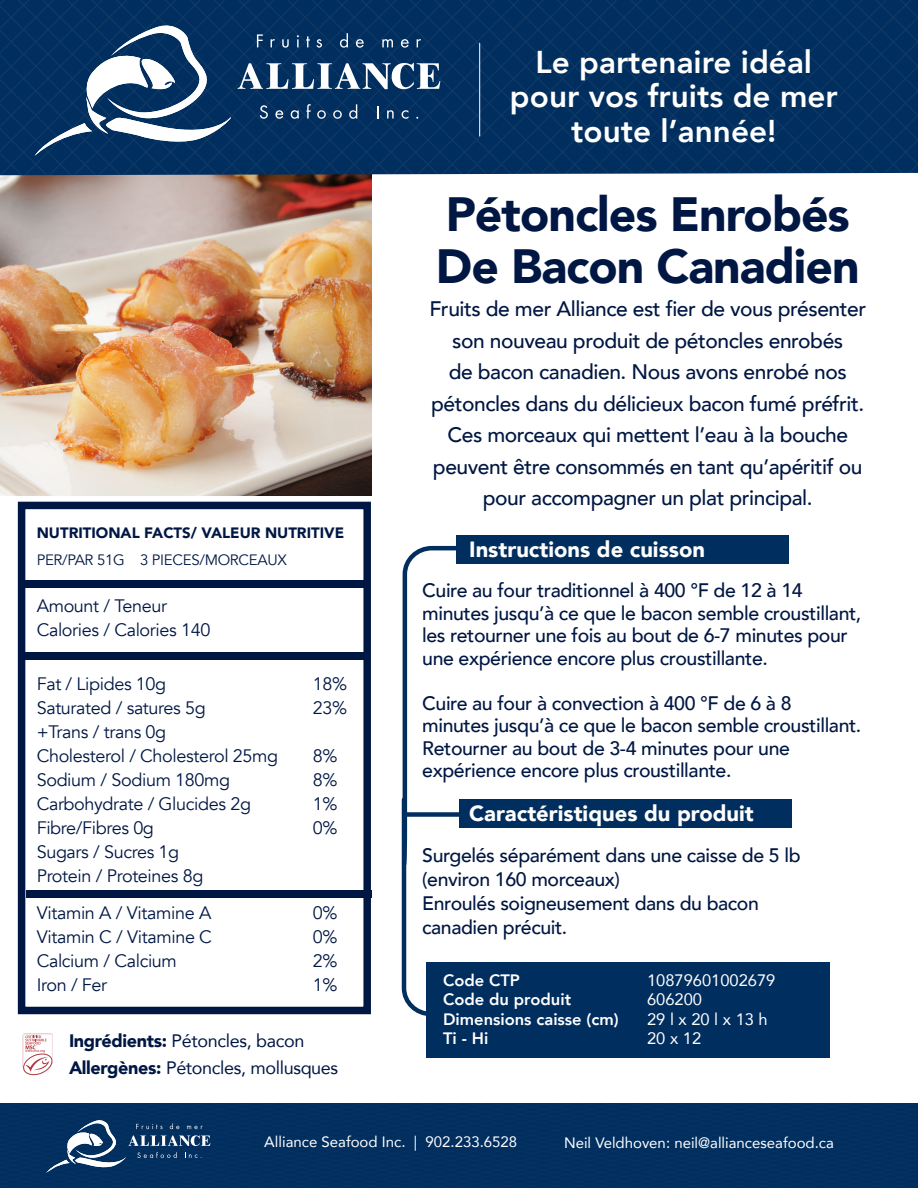
<style>
.page{position:relative;width:918px;height:1188px;background:#fff}
.page>*{position:absolute;margin:0;border:0;box-sizing:border-box;transform-origin:0 0}
.t1{font:900 48px "Avenir";letter-spacing:-.02em;color:#001743}
.t2{font:800 31.5px/34.5px "Avenir";color:#fff;text-align:center}
.t3{font:900 21.9px "Avenir";color:#fff}
.t4{font:500 21px/31.5px "Avenir";letter-spacing:-.02em;color:#001743;text-align:center}
.t5{font:500 19.5px/22.5px "Avenir";letter-spacing:-.02em;color:#001743}
.t6{font:18px/37.5px "Avenir";letter-spacing:-.02em;color:#001743}
.t7{font:18px "Avenir";letter-spacing:-.02em;color:#001743}
.t8{font:800 16.5px "Avenir";color:#fff}
.t9{font:16.5px "Avenir";color:#fff}
.t10{font:15px "Avenir";color:#fff}
.t11{font:900 15px/27px "Avenir";color:#001743}
.s1{font-weight:400}
.s2{font-weight:900}
</style>
<div class="page">
<img style="left:0;top:175px;width:372px;height:320px">
<svg style="left:0;top:0;width:918px;height:175px;background:#03305f"></svg>
<div style="left:0;top:1103px;width:918px;height:85px;background:#002e5e"></div>
<svg style="left:401px;top:545px;width:55px;height:471px"></svg>
<div style="left:456px;top:535px;width:333px;height:29px;background:#002e5e"></div>
<div style="left:459px;top:799px;width:333px;height:29px;background:#002e5e"></div>
<svg style="left:35px;top:26px;width:196px;height:130px"></svg>
<svg style="left:257px;top:34px;width:6px;height:13px"></svg>
<svg style="left:271px;top:39px;width:4px;height:8px"></svg>
<svg style="left:282px;top:39px;width:7px;height:9px"></svg>
<svg style="left:297px;top:35px;width:2px;height:12px"></svg>
<svg style="left:306px;top:36px;width:4px;height:11px"></svg>
<svg style="left:316px;top:39px;width:6px;height:9px"></svg>
<svg style="left:340px;top:33px;width:8px;height:15px"></svg>
<svg style="left:356px;top:39px;width:8px;height:9px"></svg>
<svg style="left:382px;top:39px;width:11px;height:8px"></svg>
<svg style="left:401px;top:39px;width:8px;height:9px"></svg>
<svg style="left:417px;top:39px;width:4px;height:8px"></svg>
<svg style="left:260px;top:105px;width:8px;height:14px"></svg>
<svg style="left:275px;top:110px;width:8px;height:9px"></svg>
<svg style="left:291px;top:110px;width:8px;height:9px"></svg>
<svg style="left:306px;top:104px;width:5px;height:15px"></svg>
<svg style="left:317px;top:110px;width:9px;height:9px"></svg>
<svg style="left:333px;top:110px;width:9px;height:9px"></svg>
<svg style="left:349px;top:104px;width:8px;height:15px"></svg>
<svg style="left:377px;top:106px;width:1px;height:13px"></svg>
<svg style="left:387px;top:110px;width:7px;height:9px"></svg>
<svg style="left:402px;top:110px;width:6px;height:9px"></svg>
<svg style="left:238px;top:63px;width:202px;height:26px"></svg>
<svg style="left:46px;top:1119px;width:164px;height:54px;background:#2a5078"></svg>
<hr style="left:479px;top:43px;width:1px;height:93px;background:#fff">
<div style="left:405px;top:812px;width:57px;height:5px;background:#002e5e"></div>
<div style="left:426px;top:962px;width:404px;height:96px;background:#002e5e"></div>
<svg style="left:22px;top:1033px;width:31px;height:43px"></svg>
<div style="left:18px;top:502px;width:353px;height:512px;border:8px solid #001743"></div>
<div style="left:22px;top:580px;width:345px;height:8px;background:#001743"></div>
<div style="left:22px;top:653px;width:345px;height:7px;background:#001743"></div>
<div style="left:26px;top:890px;width:346px;height:7px;background:#001743"></div>
<p class="t2" style="left:510px;top:44px;width:329px">Le partenaire idéal pour vos fruits de mer toute l’année!</p>
<p class="t11" style="left:37px;top:519px;width:309px">NUTRITIONAL FACTS/ VALEUR NUTRITIVE<br><span class="s1">PER/PAR 51G 3 PIECES/MORCEAUX</span></p>
<p class="t6" style="left:37px;top:587px;width:132px">Amount / Teneur</p>
<p class="t6" style="left:37px;top:611px;width:175px">Calories / Calories 140</p>
<p class="t6" style="left:37px;top:665px;width:131px">Fat / Lipides 10g</p>
<p class="t6" style="left:313px;top:665px;width:36px">18%</p>
<p class="t6" style="left:37px;top:689px;width:171px">Saturated / satures 5g</p>
<p class="t6" style="left:313px;top:689px;width:36px">23%</p>
<p class="t6" style="left:37px;top:713px;width:131px">+Trans / trans 0g</p>
<p class="t6" style="left:37px;top:737px;width:243px">Cholesterol / Cholesterol 25mg</p>
<p class="t6" style="left:313px;top:737px;width:26px">8%</p>
<p class="t6" style="left:37px;top:761px;width:195px">Sodium / Sodium 180mg</p>
<p class="t6" style="left:313px;top:761px;width:26px">8%</p>
<p class="t6" style="left:37px;top:785px;width:216px">Carbohydrate / Glucides 2g</p>
<p class="t6" style="left:313px;top:785px;width:26px">1%</p>
<p class="t6" style="left:37px;top:809px;width:119px">Fibre/Fibres 0g</p>
<p class="t6" style="left:313px;top:809px;width:26px">0%</p>
<p class="t6" style="left:37px;top:833px;width:144px">Sugars / Sucres 1g</p>
<p class="t6" style="left:37px;top:857px;width:176px">Protein / Proteines 8g<br>Vitamin A / Vitamine A</p>
<p class="t6" style="left:313px;top:894px;width:26px">0%</p>
<p class="t6" style="left:37px;top:918px;width:177px">Vitamin C / Vitamine C</p>
<p class="t6" style="left:313px;top:918px;width:26px">0%</p>
<p class="t6" style="left:37px;top:942px;width:142px">Calcium / Calcium</p>
<p class="t6" style="left:313px;top:942px;width:26px">2%</p>
<p class="t6" style="left:37px;top:966px;width:72px">Iron / Fer</p>
<p class="t6" style="left:313px;top:966px;width:26px">1%</p>
<p class="t7" style="left:69px;top:1027px;width:237px"><span class="s2">Ingrédients:</span> Pétoncles, bacon</p>
<p class="t7" style="left:69px;top:1054px;width:271px"><span class="s2">Allergènes:</span> Pétoncles, mollusques</p>
<p class="t1" style="left:446px;top:173px;width:406px">Pétoncles Enrobés</p>
<p class="t1" style="left:436px;top:225px;width:425px">De Bacon Canadien</p>
<p class="t4" style="left:429px;top:292px;width:438px">Fruits de mer Alliance est fier de vous présenter son nouveau produit de pétoncles enrobés<br>de bacon canadien. Nous avons enrobé nos pétoncles dans du délicieux bacon fumé préfrit.<br>Ces morceaux qui mettent l’eau à la bouche peuvent être consommés en tant qu’apéritif ou pour accompagner un plat principal.</p>
<p class="t3" style="left:469px;top:530px;width:237px">Instructions de cuisson</p>
<p class="t5" style="left:422px;top:578px;width:441px">Cuire au four traditionnel à 400 °F de 12 à 14 minutes jusqu’à ce que le bacon semble croustillant, les retourner une fois au bout de 6-7 minutes pour une expérience encore plus croustillante.</p>
<p class="t5" style="left:422px;top:691px;width:441px">Cuire au four à convection à 400 °F de 6 à 8 minutes jusqu’à ce que le bacon semble croustillant.<br>Retourner au bout de 3-4 minutes pour une expérience encore plus croustillante.</p>
<p class="t3" style="left:469px;top:795px;width:286px">Caractéristiques du produit</p>
<p class="t5" style="left:422px;top:843px;width:380px">Surgelés séparément dans une caisse de 5 lb</p>
<p class="t5" style="left:422px;top:867px;width:199px">(environ 160 morceaux)</p>
<p class="t5" style="left:422px;top:890px;width:338px;line-height:24px">Enroulés soigneusement dans du bacon canadien précuit.</p>
<p class="t8" style="left:443px;top:967px;width:78px">Code CTP</p>
<p class="t9" style="left:647px;top:967px;width:130px">10879601002679</p>
<p class="t8" style="left:443px;top:987px;width:130px">Code du produit</p>
<p class="t9" style="left:647px;top:986px;width:57px">606200</p>
<p class="t8" style="left:443px;top:1006px;width:177px">Dimensions caisse (cm)</p>
<p class="t9" style="left:647px;top:1006px;width:122px">29 l x 20 l x 13 h</p>
<p class="t8" style="left:443px;top:1026px;width:47px">Ti - Hi</p>
<p class="t9" style="left:647px;top:1025px;width:56px">20 x 12</p>
<p class="t10" style="left:264px;top:1130px;width:254px">Alliance Seafood Inc. | 902.233.6528</p>
<p class="t10" style="left:564px;top:1131px;width:271px">Neil Veldhoven: neil@allianceseafood.ca</p>
</div>
